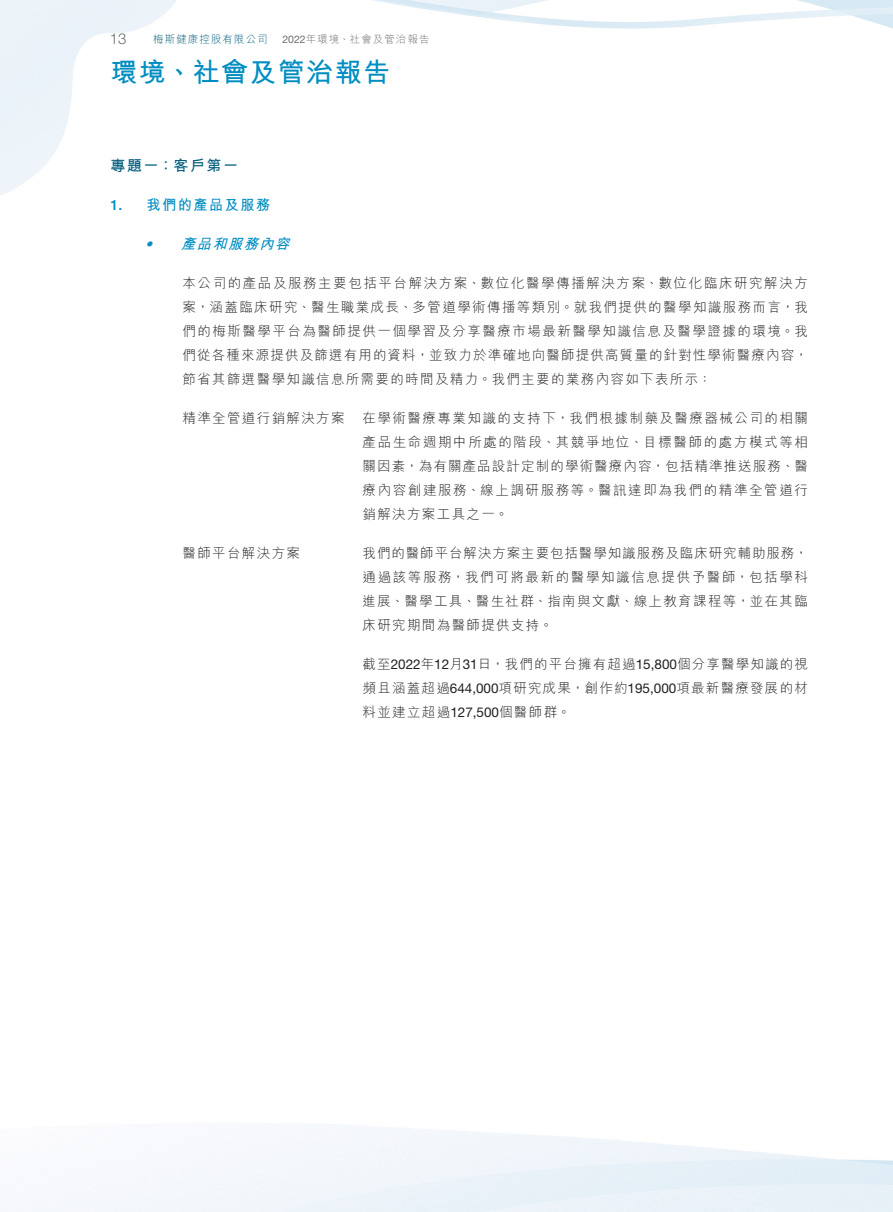
<style>
.page{position:relative;width:893px;height:1212px;background:#fff}
.page>*{position:absolute;margin:0;border:0;box-sizing:border-box;transform-origin:0 0}
.t1{font:700 27px "M Hei HK";letter-spacing:.05em;color:#008dc1}
._03_H1{font:700 15px "M Hei HK";letter-spacing:.1em;color:#005c7c}
.t2{font:300 15px "Helvetica Neue LT Std";color:#6c6d70}
._04___H2{font:700 14.25px "M Hei HK";letter-spacing:.1em;color:#008dc1}
._05_____H3{font:italic 700 14.25px "M Hei HK";color:#008dc1}
._04___H2-2{font:500 14.25px "Helvetica Neue LT Std";color:#008dc1}
._05_____H3-2{font:italic 500 14.25px "Helvetica Neue LT Std";color:#008dc1}
._01_Body_Text{font:300 13.5px/24px "M Hei HK";letter-spacing:.1em;color:#231f20;text-align:justify}
._01_Body_Text-2{font:300 13.5px "M Hei HK";letter-spacing:.07em;color:#231f20}
._15_Table_Stub{font:300 13.5px "M Hei HK";letter-spacing:.1em;color:#231f20}
.t3{font:300 10.5px "M Hei HK";letter-spacing:.1em;color:#6c6d70}
.t4{font:300 10.5px "M Hei HK";letter-spacing:.1em;color:#005c7c}
.s1{font-family:"Helvetica Neue LT Std";font-weight:400}
</style>
<div class="page">
<p class="t2" style="left:110px;top:29px;width:18px">13</p>
<h1 class="t1" style="left:111px;top:52px;width:281px">環境、社會及管治報告</h1>
<p class="t3" style="left:282px;top:32px;width:149px"><span class="s1">2022</span>年環境、社會及管治報告</p>
<p class="t4" style="left:153px;top:32px;width:116px">梅斯健康控股有限公司</p>
<p class="_03_H1" style="left:111px;top:154px;width:129px">專題一：客戶第一</p>
<p class="_04___H2" style="left:147px;top:194px;width:125px">我們的產品及服務</p>
<p class="_04___H2-2" style="left:111px;top:196px;width:13px">1.</p>
<p class="_05_____H3-2" style="left:145px;top:235px;width:13px">•</p>
<p class="_05_____H3" style="left:181px;top:233px;width:115px">產品和服務內容</p>
<p class="_01_Body_Text" style="left:183px;top:270px;width:627px">本公司的產品及服務主要包括平台解決方案、數位化醫學傳播解決方案、數位化臨床研究解決方案，涵蓋臨床研究、醫生職業成長、多管道學術傳播等類別。就我們提供的醫學知識服務而言，我們的梅斯醫學平台為醫師提供一個學習及分享醫療市場最新醫學知識信息及醫學證據的環境。我們從各種來源提供及篩選有用的資料，並致力於準確地向醫師提供高質量的針對性學術醫療內容，節省其篩選醫學知識信息所需要的時間及精力。我們主要的業務內容如下表所示：</p>
<p class="_01_Body_Text" style="left:363px;top:405px;width:447px">在學術醫療專業知識的支持下，我們根據制藥及醫療器械公司的相關</p>
<p class="_15_Table_Stub" style="left:183px;top:408px;width:164px">精準全管道行銷解決方案</p>
<p class="_15_Table_Stub" style="left:183px;top:543px;width:119px">醫師平台解決方案</p>
<p class="_01_Body_Text" style="left:363px;top:429px;width:447px">產品生命週期中所處的階段、其競爭地位、目標醫師的處方模式等相關因素，為有關產品設計定制的學術醫療內容，包括精準推送服務、醫療內容創建服務、線上調研服務等。醫訊達即為我們的精準全管道行銷解決方案工具之一。</p>
<p class="_01_Body_Text-2" style="left:363px;top:543px;width:447px">我們的醫師平台解決方案主要包括醫學知識服務及臨床研究輔助服務，</p>
<p class="_01_Body_Text" style="left:363px;top:564px;width:447px">通過該等服務，我們可將最新的醫學知識信息提供予醫師，包括學科進展、醫學工具、醫生社群、指南與文獻、線上教育課程等，並在其臨床研究期間為醫師提供支持。</p>
<p class="_01_Body_Text" style="left:363px;top:651px;width:447px">截至<span class="s1">2022</span>年<span class="s1">12</span>月<span class="s1">31</span>日，我們的平台擁有超過<span class="s1">15,800</span>個分享醫學知識的視頻且涵蓋超過<span class="s1">644,000</span>項研究成果，創作約<span class="s1">195,000</span>項最新醫療發展的材料並建立超過<span class="s1">127,500</span>個醫師群。</p>
</div>
